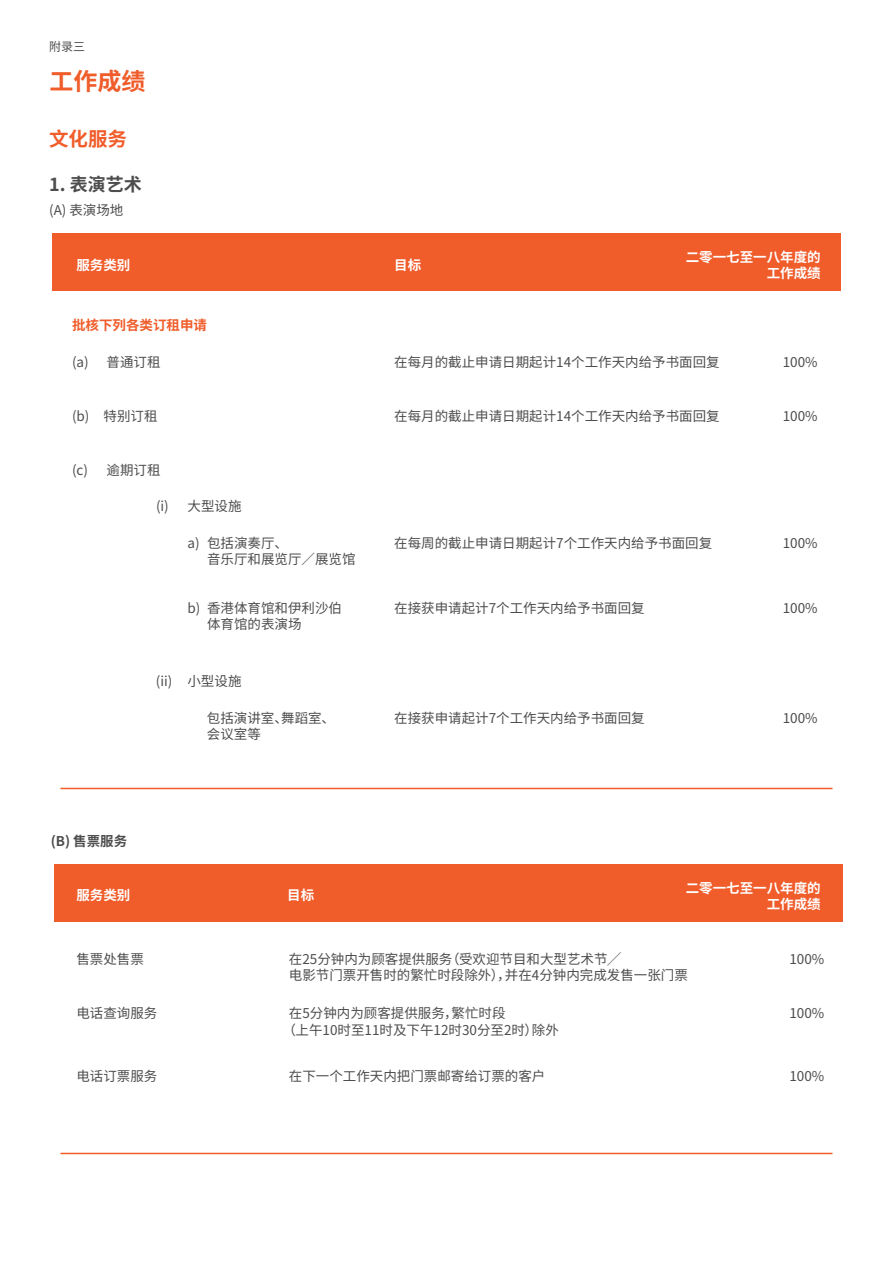
<style>
.page{position:relative;width:893px;height:1263px;background:#fff}
.page>*{position:absolute;margin:0;border:0;box-sizing:border-box;transform-origin:0 0}
.t1{font:700 24px "Noto Sans CJ Ksc";color:#f05c2a}
.t2{font:700 19.5px "Noto Sans CJ Ksc";color:#f05c2a}
.t3{font:700 18px "Noto Sans CJ Ksc";color:#4d4d4d}
.t4{font:13.5px/16.2px "Noto Sans CJ Ksc";color:#4d4d4d}
.t5{font:700 13.5px/16.2px "Noto Sans CJ Ksc";color:#fff;text-align:right}
.t6{font:700 13.5px "Noto Sans CJ Ksc";color:#f05c2a}
.t7{font:700 13.5px "Noto Sans CJ Ksc";color:#4d4d4d}
.t8{font:12px "Noto Sans CJ Ksc";color:#4d4d4d}
</style>
<div class="page">
<div style="left:54px;top:864px;width:788px;height:57px;background:#f05c2a"></div>
<div style="left:52px;top:233px;width:788px;height:57px;background:#f05c2a"></div>
<hr style="left:60px;top:788px;width:772px;height:1px;background:#f05c2a">
<hr style="left:60px;top:1153px;width:772px;height:1px;background:#f05c2a">
<p class="t8" style="left:49px;top:40px;width:37px">附录三</p>
<h1 class="t1" style="left:50px;top:68px;width:97px">工作成绩</h1>
<h2 class="t2" style="left:49px;top:128px;width:79px">文化服务</h2>
<h3 class="t3" style="left:49px;top:174px;width:94px">1. 表演艺术</h3>
<p class="t4" style="left:49px;top:203px;width:76px">(A) 表演场地</p>
<p class="t5" style="left:76px;top:257px;width:55px">服务类别</p>
<p class="t5" style="left:394px;top:257px;width:28px">目标</p>
<p class="t5" style="left:686px;top:249px;width:137px">二零一七至一八年度的工作成绩</p>
<p class="t6" style="left:72px;top:317px;width:137px">批核下列各类订租申请</p>
<p class="t4" style="left:72px;top:354px;width:90px">(a) 普通订租</p>
<p class="t4" style="left:394px;top:354px;width:327px">在每月的截止申请日期起计14个工作天内给予书面回复</p>
<p class="t4" style="left:783px;top:354px;width:36px">100%</p>
<p class="t4" style="left:72px;top:409px;width:87px">(b) 特别订租</p>
<p class="t4" style="left:394px;top:409px;width:327px">在每月的截止申请日期起计14个工作天内给予书面回复</p>
<p class="t4" style="left:783px;top:409px;width:36px">100%</p>
<p class="t4" style="left:72px;top:462px;width:90px">(c) 逾期订租</p>
<p class="t4" style="left:156px;top:498px;width:87px">(i) 大型设施</p>
<p class="t4" style="left:207px;top:535px;width:150px;text-indent:-19px">a) 包括演奏厅、<br>音乐厅和展览厅／展览馆</p>
<p class="t4" style="left:394px;top:535px;width:319px">在每周的截止申请日期起计7个工作天内给予书面回复</p>
<p class="t4" style="left:783px;top:535px;width:36px">100%</p>
<p class="t4" style="left:207px;top:600px;width:136px;text-indent:-19px">b) 香港体育馆和伊利沙伯体育馆的表演场</p>
<p class="t4" style="left:394px;top:600px;width:252px">在接获申请起计7个工作天内给予书面回复</p>
<p class="t4" style="left:783px;top:600px;width:36px">100%</p>
<p class="t4" style="left:156px;top:673px;width:87px">(ii) 小型设施</p>
<p class="t4" style="left:207px;top:710px;width:130px">包括演讲室、舞蹈室、会议室等</p>
<p class="t4" style="left:394px;top:710px;width:252px">在接获申请起计7个工作天内给予书面回复</p>
<p class="t4" style="left:783px;top:710px;width:36px">100%</p>
<p class="t7" style="left:51px;top:834px;width:78px">(B) 售票服务</p>
<p class="t5" style="left:76px;top:888px;width:55px">服务类别</p>
<p class="t5" style="left:287px;top:888px;width:28px">目标</p>
<p class="t5" style="left:686px;top:880px;width:137px">二零一七至一八年度的工作成绩</p>
<p class="t4" style="left:76px;top:951px;width:69px">售票处售票</p>
<p class="t4" style="left:289px;top:951px;width:334px">在25分钟内为顾客提供服务（受欢迎节目和大型艺术节╱</p>
<p class="t4" style="left:789px;top:951px;width:36px">100%</p>
<p class="t4" style="left:289px;top:967px;width:400px">电影节门票开售时的繁忙时段除外），并在4分钟内完成发售一张门票</p>
<p class="t4" style="left:76px;top:1005px;width:82px">电话查询服务</p>
<p class="t4" style="left:289px;top:1005px;width:218px">在5分钟内为顾客提供服务，繁忙时段</p>
<p class="t4" style="left:789px;top:1005px;width:36px">100%</p>
<p class="t4" style="left:283px;top:1022px;width:278px">（上午10时至11时及下午12时30分至2时）除外</p>
<p class="t4" style="left:76px;top:1068px;width:82px">电话订票服务</p>
<p class="t4" style="left:289px;top:1068px;width:258px">在下一个工作天内把门票邮寄给订票的客户</p>
<p class="t4" style="left:789px;top:1068px;width:36px">100%</p>
</div>
